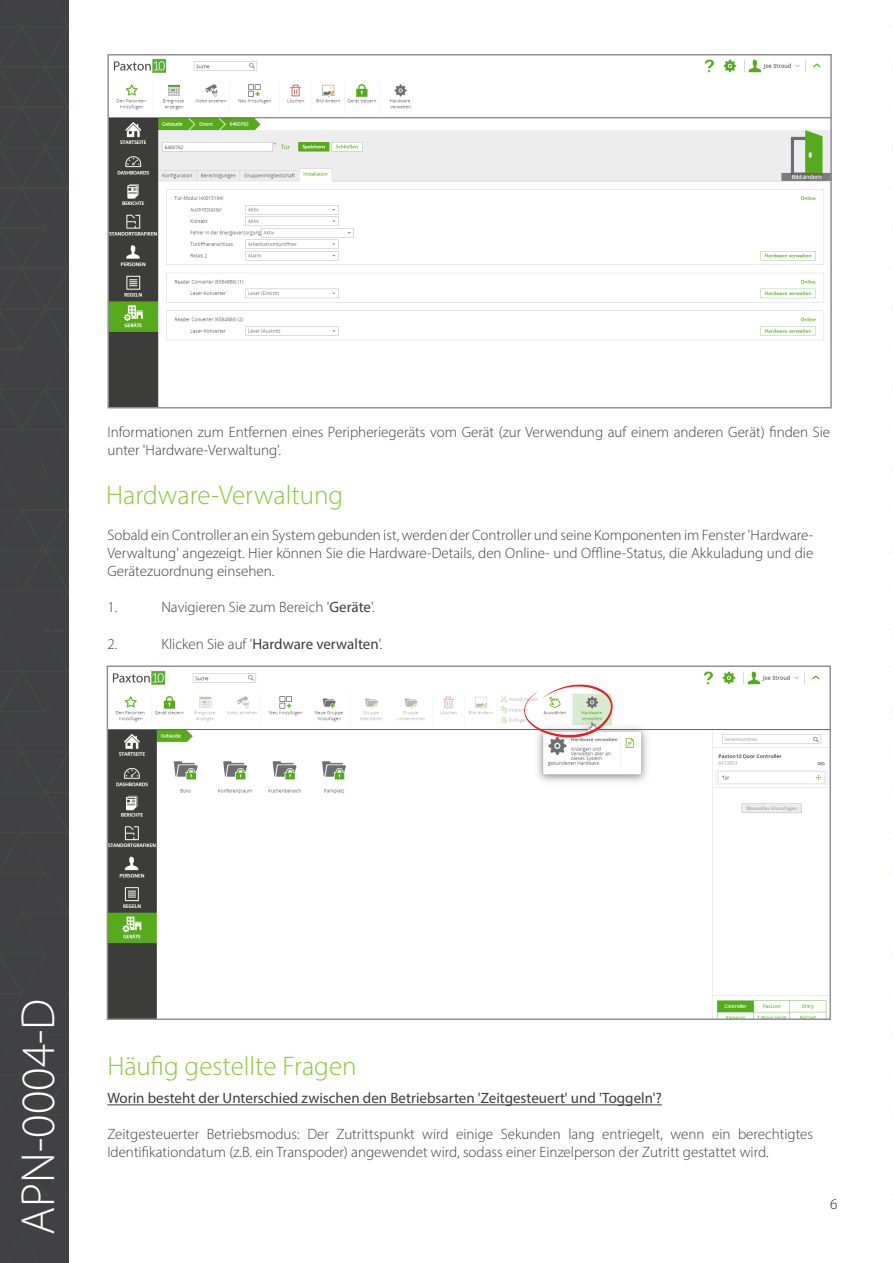
<style>
.page{position:relative;width:893px;height:1263px;background:#fff}
.page>*{position:absolute;margin:0;border:0;box-sizing:border-box;transform-origin:0 0}
.t1{font:300 48px "Myriad Pro";color:#fff}
.t2{font:300 27px "Myriad Pro";color:#8bc63e}
.t3{font:300 15px/18px "Myriad Pro";color:#3e3e3f}
.t4{font:15px "Myriad Pro";color:#3e3e3f}
.t5{font:300 15px "Myriad Pro";color:#231f20}
.s1{font-weight:400}
.s2{font-weight:300}
</style>
<div class="page">
<div style="left:0;top:0;width:69px;height:1263px;background:#414042"></div>
<svg style="left:7px;top:1235px;width:31px;height:28px"></svg>
<svg style="left:0;top:0;width:68px;height:1196px"></svg>
<hr style="left:892px;top:0;width:1px;height:1263px;background:#414042">
<svg style="left:892px;top:1234px;width:1px;height:29px"></svg>
<svg style="left:892px;top:1154px;width:1px;height:42px"></svg>
<svg style="left:892px;top:0;width:1px;height:793px"></svg>
<svg style="left:892px;top:832px;width:1px;height:42px"></svg>
<svg style="left:892px;top:912px;width:1px;height:203px"></svg>
<img style="left:110px;top:58px;width:719px;height:347px">
<div style="left:107px;top:54px;width:725px;height:354px;border:2px solid #8f9194"></div>
<img style="left:110px;top:670px;width:718px;height:347px">
<div style="left:107px;top:665px;width:724px;height:355px;border:2px solid #8f9194"></div>
<hr style="left:107px;top:1104px;width:555px;height:1px;background:#3e3e3f">
<svg style="left:524px;top:684px;width:89px;height:54px"></svg>
<p class="t3" style="left:107px;top:423px;width:724px">Informationen zum Entfernen eines Peripheriegeräts vom Gerät (zur Verwendung auf einem anderen Gerät) finden Sie unter 'Hardware-Verwaltung'.</p>
<p class="t2" style="left:106px;top:478px;width:239px">Hardware-Verwaltung</p>
<p class="t3" style="left:107px;top:526px;width:707px;text-align:justify">Sobald ein Controller an ein System gebunden ist, werden der Controller und seine Komponenten im Fenster 'Hardware-Verwaltung' angezeigt. Hier können Sie die Hardware-Details, den Online- und Offline-Status, die Akkuladung und die Gerätezuordnung einsehen.</p>
<p class="t3" style="left:107px;top:598px;width:11px">1.</p>
<p class="t3" style="left:161px;top:598px;width:215px">Navigieren Sie zum Bereich '<span class="s1">Geräte</span>'.</p>
<p class="t3" style="left:107px;top:634px;width:11px">2.</p>
<p class="t4" style="left:161px;top:634px;width:223px"><span class="s2">Klicken Sie auf '</span>Hardware verwalten<span class="s2">'.</span></p>
<h1 class="t1" style="left:9px;top:1235px;width:238px;rotate:-90deg">APN-0004-D</h1>
<p class="t2" style="left:107px;top:1050px;width:251px">Häufig gestellte Fragen</p>
<p class="t4" style="left:107px;top:1089px;width:556px">Worin besteht der Unterschied zwischen den Betriebsarten 'Zeitgesteuert' und 'Toggeln'?</p>
<p class="t3" style="left:107px;top:1125px;width:707px">Zeitgesteuerter Betriebsmodus: Der Zutrittspunkt wird einige Sekunden lang entriegelt, wenn ein berechtigtes<br>Identifikationdatum (z.B. ein Transpoder) angewendet wird, sodass einer Einzelperson der Zutritt gestattet wird.</p>
<p class="t5" style="left:830px;top:1195px;width:9px">6</p>
</div>
